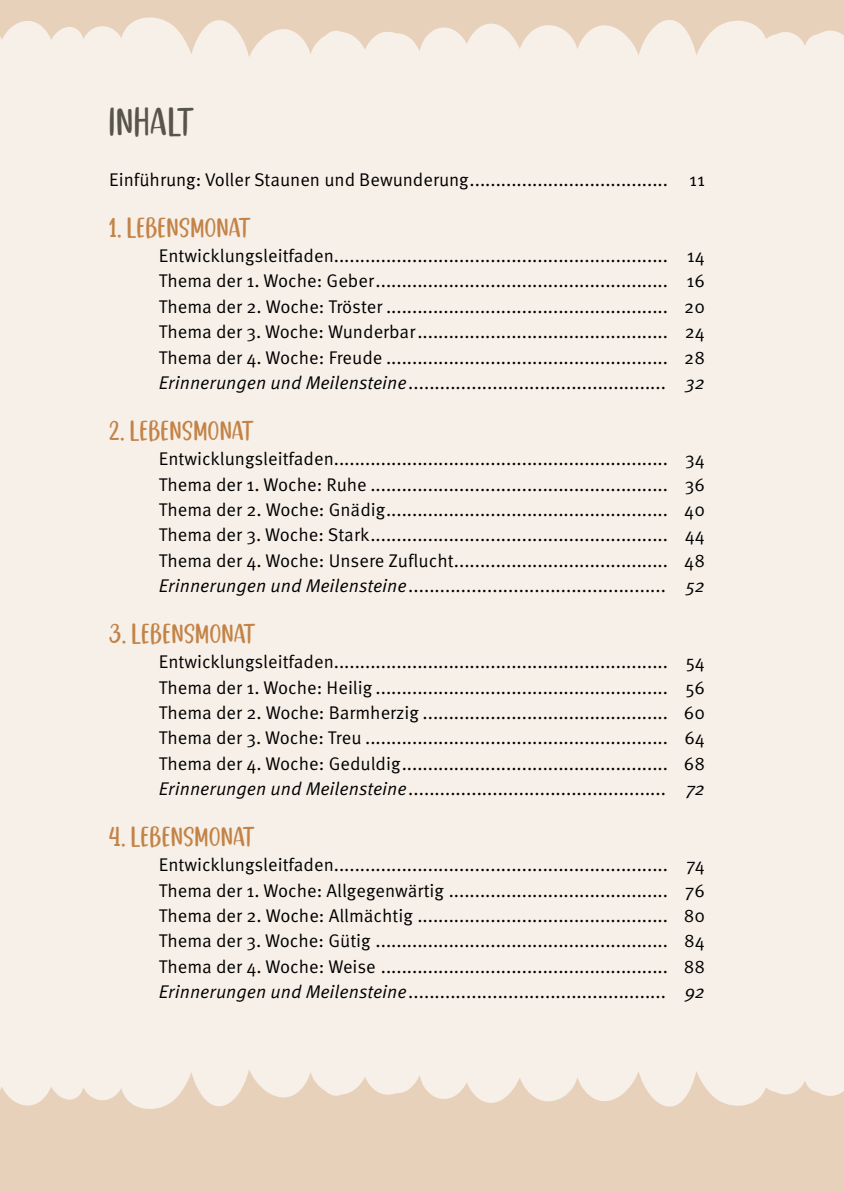
<style>
.page{position:relative;width:844px;height:1191px;background:#fff}
.page>*{position:absolute;margin:0;border:0;box-sizing:border-box;transform-origin:0 0}
.t1{font:29.75px "Good Selection Capitals";letter-spacing:.05em;color:#57544b}
.t2{font:21px "Good Selection Capitals";letter-spacing:.04em;color:#c38347}
.t3{font:18.38px/25.4px "Meta Pro Norm";color:#000;text-align:justify}
.t4{font:18.38px "Meta Pro Norm Ita";color:#000}
</style>
<div class="page">
<div style="left:0;top:1067px;width:843px;height:124px;background:#e8d1ba"></div>
<div style="left:0;top:655px;width:626px;height:454px;background:#f7f0e8"></div>
<div style="left:626px;top:655px;width:217px;height:452px;background:#f7f0e8"></div>
<div style="left:0;top:0;width:843px;height:60px;background:#e8d1ba"></div>
<div style="left:0;top:17px;width:626px;height:638px;background:#f7f0e8"></div>
<div style="left:626px;top:20px;width:217px;height:635px;background:#f7f0e8"></div>
<h1 class="t1" style="left:109px;top:100px;width:86px">INHALT</h1>
<p class="t3" style="left:109px;top:166px;width:597px">Einführung: Voller Staunen und Bewunderung...................................... 11</p>
<p class="t2" style="left:109px;top:212px;width:143px">1. LEBENSMONAT</p>
<p class="t3" style="left:159px;top:242px;width:547px">Entwicklungsleitfaden................................................................ 14<br>Thema der 1. Woche: Geber........................................................ 16<br>Thema der 2. Woche: Tröster ...................................................... 20<br>Thema der 3. Woche: Wunderbar................................................ 24<br>Thema der 4. Woche: Freude ...................................................... 28</p>
<p class="t4" style="left:159px;top:369px;width:547px">Erinnerungen und Meilensteine................................................. 32</p>
<p class="t2" style="left:109px;top:415px;width:146px">2. LEBENSMONAT</p>
<p class="t3" style="left:159px;top:445px;width:547px">Entwicklungsleitfaden................................................................ 34<br>Thema der 1. Woche: Ruhe ......................................................... 36<br>Thema der 2. Woche: Gnädig...................................................... 40<br>Thema der 3. Woche: Stark......................................................... 44<br>Thema der 4. Woche: Unsere Zuflucht......................................... 48</p>
<p class="t4" style="left:159px;top:572px;width:547px">Erinnerungen und Meilensteine................................................. 52</p>
<p class="t2" style="left:109px;top:618px;width:148px">3. LEBENSMONAT</p>
<p class="t3" style="left:159px;top:648px;width:547px">Entwicklungsleitfaden................................................................ 54<br>Thema der 1. Woche: Heilig ........................................................ 56<br>Thema der 2. Woche: Barmherzig ............................................... 60<br>Thema der 3. Woche: Treu .......................................................... 64<br>Thema der 4. Woche: Geduldig................................................... 68</p>
<p class="t4" style="left:159px;top:775px;width:547px">Erinnerungen und Meilensteine................................................. 72</p>
<p class="t2" style="left:109px;top:821px;width:147px">4. LEBENSMONAT</p>
<p class="t3" style="left:159px;top:851px;width:547px">Entwicklungsleitfaden................................................................ 74<br>Thema der 1. Woche: Allgegenwärtig .......................................... 76<br>Thema der 2. Woche: Allmächtig ................................................ 80<br>Thema der 3. Woche: Gütig ........................................................ 84<br>Thema der 4. Woche: Weise ....................................................... 88</p>
<p class="t4" style="left:159px;top:978px;width:547px">Erinnerungen und Meilensteine................................................. 92</p>
</div>
